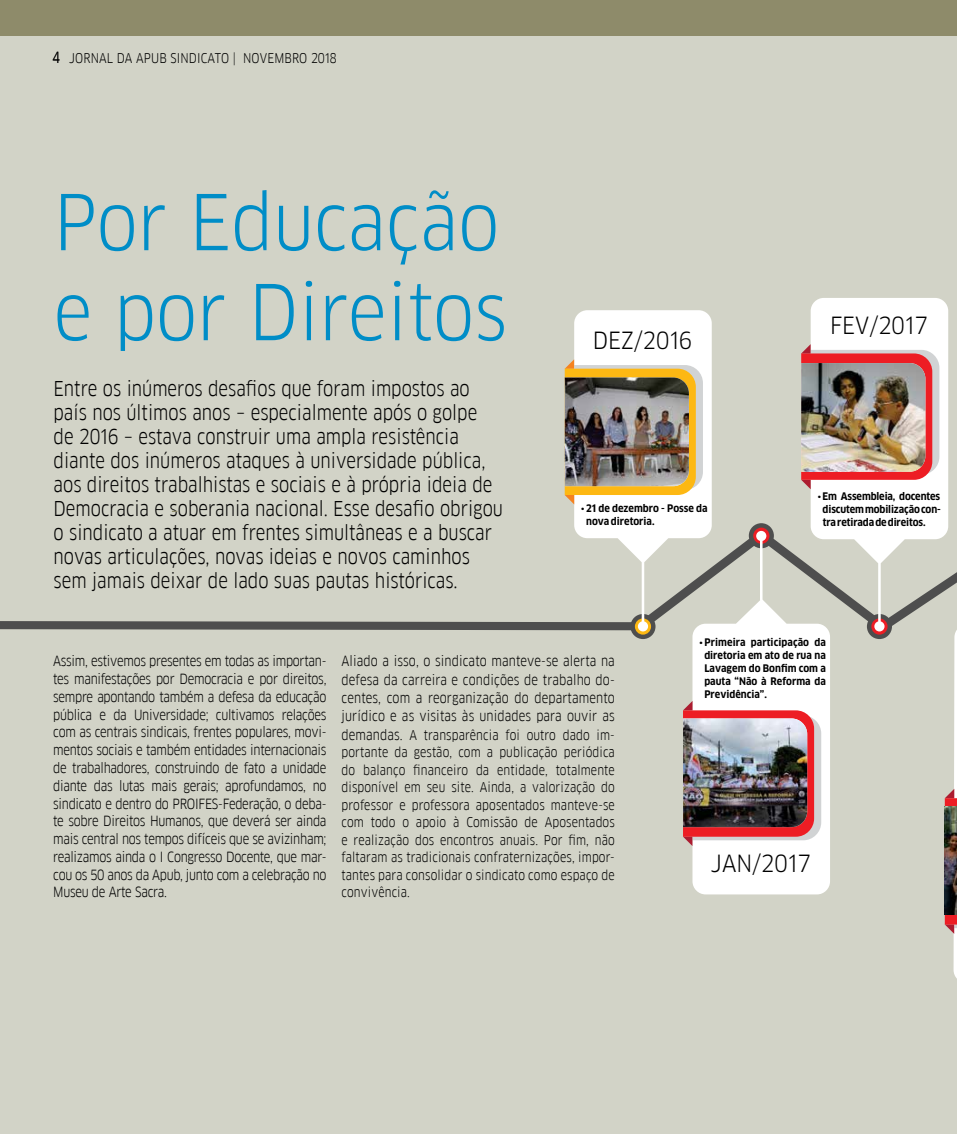
<style>
.page{position:relative;width:957px;height:1134px;background:#fff}
.page>*{position:absolute;margin:0;border:0;box-sizing:border-box;transform-origin:0 0}
.t1{font:75px/90px "Goethe FF Clan";color:#008dc7}
.t2{font:23.12px "Goethe FF Clan";color:#000}
.t3{font:20px/24px "Goethe FF Clan";color:#000;scale:.93 1}
.t4{font:13.75px/17.8px "Goethe FF Clan";letter-spacing:-.015em;color:#000;text-align:justify;scale:.93 1}
.t5{font:13.12px/17.5px "Goethe FF Clan";letter-spacing:.01em;color:#000;text-align:justify;scale:.93 1}
.t6{font:700 10.25px/13px "Goethe FF Clan";color:#000;text-align:justify}
.s1{font-size:15px}
.s2{font-size:13.75px}
</style>
<div class="page">
<div style="left:0;top:4px;width:957px;height:1130px;background:#d2d3c7"></div>
<div style="left:574px;top:310px;width:138px;height:220px;background:#fff"></div>
<svg style="left:749px;top:523px;width:25px;height:25px"></svg>
<div style="left:753px;top:528px;width:16px;height:16px;background:#ed1d24;border-radius:50%"></div>
<div style="left:810px;top:298px;width:138px;height:232px;background:#fff"></div>
<svg style="left:801px;top:344px;width:138px;height:145px"></svg>
<img style="left:801px;top:363px;width:124px;height:109px">
<div style="left:0;top:0;width:957px;height:35px;background:#8e8b6a"></div>
<img style="left:564px;top:359px;width:139px;height:151px">
<svg style="left:0;top:530px;width:957px;height:449px"></svg>
<p class="t5" style="left:52px;top:50px;width:307px"><span class="s1">4</span> JORNAL DA APUB SINDICATO | NOVEMBRO 2018</p>
<h1 class="t1" style="left:54px;top:178px;width:455px">Por Educação e por Direitos</h1>
<p class="t3" style="left:54px;top:376px;width:485px">Entre os inúmeros desafios que foram impostos ao país nos últimos anos – especialmente após o golpe<br>de 2016 – estava construir uma ampla resistência diante dos inúmeros ataques à universidade pública, aos direitos trabalhistas e sociais e à própria ideia de Democracia e soberania nacional. Esse desafio obrigou o sindicato a atuar em frentes simultâneas e a buscar novas articulações, novas ideias e novos caminhos sem jamais deixar de lado suas pautas históricas.</p>
<h2 class="t2" style="left:593px;top:327px;width:101px">DEZ/2016</h2>
<p class="t6" style="left:586px;top:502px;width:123px">21 de dezembro - Posse da nova diretoria.</p>
<h2 class="t2" style="left:830px;top:311px;width:99px">FEV/2017</h2>
<p class="t6" style="left:822px;top:490px;width:120px">Em Assembleia, docentes discutemmobilizaçãocon&shy;traretiradadedireitos.</p>
<p class="t4" style="left:53px;top:652px;width:295px">Assim, estivemos presentes em todas as importan&shy;tes manifestações por Democracia e por direitos, sempre apontando também a defesa da educação pública e da Universidade; cultivamos relações com as centrais sindicais, frentes populares, movi&shy;mentos sociais e também entidades internacionais de trabalhadores, construindo de fato a unidade diante das lutas mais gerais; aprofundamos, no sindicato e dentro do PROIFES-Federação, o deba&shy;te sobre Direitos Humanos, que deverá ser ainda mais central nos tempos difíceis que se avizinham; realizamos ainda o I Congresso Docente, que mar&shy;cou os 50 anos da Apub, junto com a celebração no Museu de Arte Sacra.</p>
<p class="t4" style="left:341px;top:652px;width:295px;line-height:18.2px">Aliado a isso, o sindicato manteve-se alerta na defesa da carreira e condições de trabalho do&shy;centes, com a reorganização do departamento jurídico e as visitas às unidades para ouvir as</p>
<p class="t5" style="left:341px;top:726px;width:295px"><span class="s2">demandas.</span> A transparência foi outro dado im&shy;portante da gestão, com a publicação periódica do balanço financeiro da entidade, totalmente disponível em seu site. Ainda, a valorização do professor e professora aposentados manteve-se com todo o apoio à Comissão de Aposentados e realização dos encontros anuais. Por fim, não faltaram as tradicionais confraternizações, impor&shy;tantes para consolidar o sindicato como espaço de convivência.</p>
<p class="t6" style="left:704px;top:636px;width:123px">Primeira participação da diretoria em ato de rua na Lavagem do Bonfim com a pauta “Não à Reforma da Previdência”.</p>
<h2 class="t2" style="left:710px;top:850px;width:101px">JAN/2017</h2>
</div>
